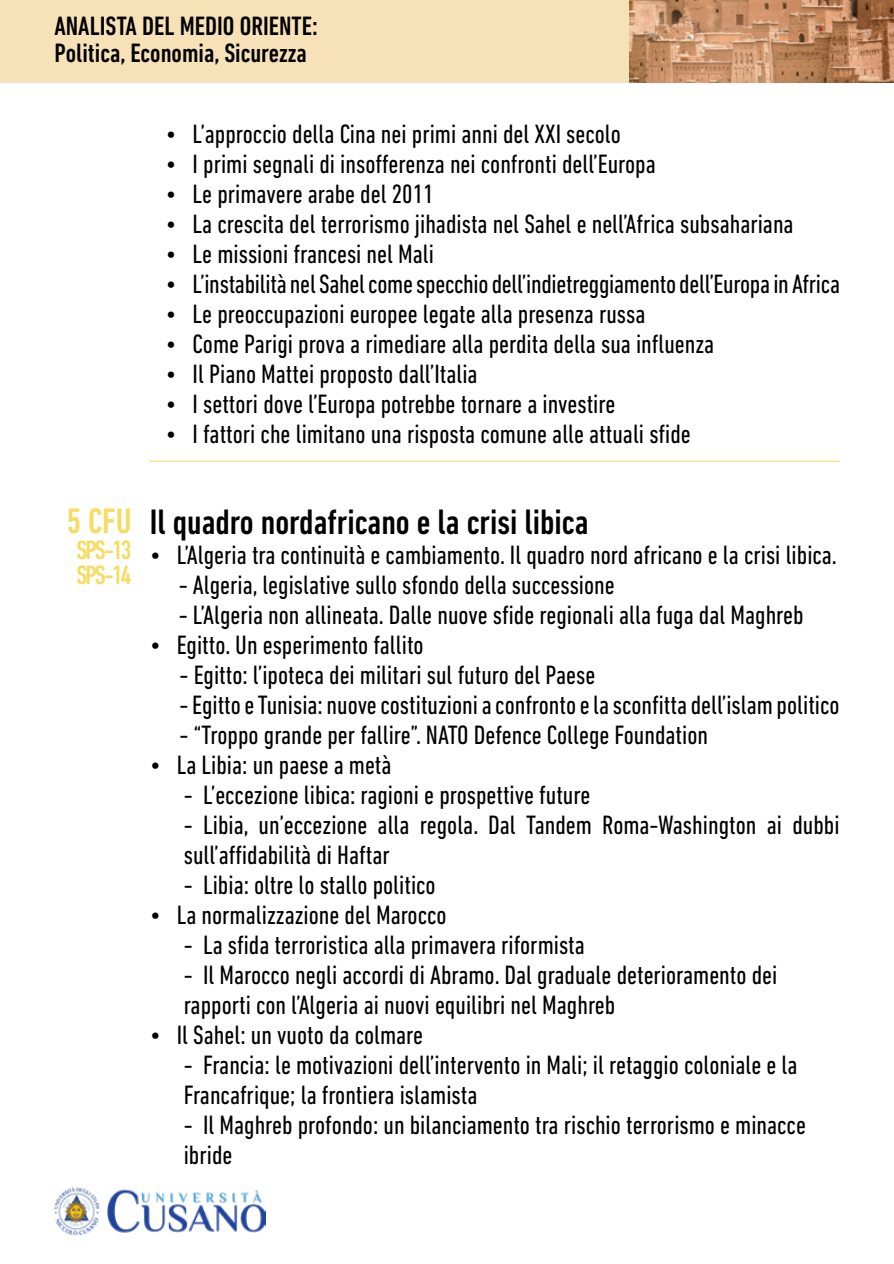
<style>
.page{position:relative;width:894px;height:1264px;background:#fff}
.page>*{position:absolute;margin:0;border:0;box-sizing:border-box;transform-origin:0 0}
.t1{font:500 condensed 36px "DIN Next LT Pro";color:#000}
.t2{font:500 condensed 36px "DIN Next LT Pro";color:#f6dc61}
.t3{font:condensed 27px/30px "DIN Next LT Pro";color:#000}
.t4{font:500 condensed 27px/27px "DIN Next LT Pro";color:#000}
.t5{font:500 condensed 27px/25.5px "DIN Next LT Pro";letter-spacing:-.075em;color:#f6dc61}
</style>
<div class="page">
<img style="left:54px;top:1187px;width:211px;height:47px">
<div style="left:0;top:0;width:893px;height:83px;background:#f7e1b7"></div>
<img style="left:630px;top:0;width:263px;height:83px">
<hr style="left:150px;top:461px;width:690px;height:1px;background:#f6dd63">
<p class="t4" style="left:54px;top:12px;width:265px">ANALISTA DEL MEDIO ORIENTE:<br>Politica, Economia, Sicurezza</p>
<p class="t3" style="left:166px;top:119px;width:457px">• L’approccio della Cina nei primi anni del XXI secolo</p>
<p class="t3" style="left:166px;top:149px;width:491px">• I primi segnali di insofferenza nei confronti dell’Europa</p>
<p class="t3" style="left:166px;top:179px;width:269px">• Le primavere arabe del 2011</p>
<p class="t3" style="left:166px;top:209px;width:629px">• La crescita del terrorismo jihadista nel Sahel e nell’Africa subsahariana</p>
<p class="t3" style="left:166px;top:239px;width:270px">• Le missioni francesi nel Mali</p>
<p class="t3" style="left:166px;top:269px;width:675px">• L’instabilità nel Sahel come specchio dell’indietreggiamento dell’Europa in Africa</p>
<p class="t3" style="left:166px;top:299px;width:481px">• Le preoccupazioni europee legate alla presenza russa</p>
<p class="t3" style="left:166px;top:329px;width:550px">• Come Parigi prova a rimediare alla perdita della sua influenza</p>
<p class="t3" style="left:166px;top:359px;width:313px">• Il Piano Mattei proposto dall’Italia</p>
<p class="t3" style="left:166px;top:389px;width:451px">• I settori dove l’Europa potrebbe tornare a investire</p>
<p class="t3" style="left:166px;top:419px;width:526px">• I fattori che limitano una risposta comune alle attuali sfide</p>
<h1 class="t2" style="left:67px;top:501px;width:66px">5 CFU</h1>
<p class="t5" style="left:76px;top:537px;width:57px">SPS-13<br>SPS-14</p>
<h1 class="t1" style="left:150px;top:501px;width:440px">Il quadro nordafricano e la crisi libica</h1>
<p class="t3" style="left:150px;top:539px;width:688px">• L’Algeria tra continuità e cambiamento. Il quadro nord africano e la crisi libica.</p>
<p class="t3" style="left:179px;top:569px;width:437px">- Algeria, legislative sullo sfondo della successione</p>
<p class="t3" style="left:179px;top:599px;width:626px">- L’Algeria non allineata. Dalle nuove sfide regionali alla fuga dal Maghreb</p>
<p class="t3" style="left:150px;top:629px;width:275px">• Egitto. Un esperimento fallito</p>
<p class="t3" style="left:179px;top:659px;width:417px">- Egitto: l’ipoteca dei militari sul futuro del Paese</p>
<p class="t3" style="left:179px;top:689px;width:661px">- Egitto e Tunisia: nuove costituzioni a confronto e la sconfitta dell’islam politico</p>
<p class="t3" style="left:179px;top:719px;width:530px">- “Troppo grande per fallire”. NATO Defence College Foundation</p>
<p class="t3" style="left:150px;top:749px;width:243px">• La Libia: un paese a metà</p>
<p class="t3" style="left:184px;top:779px;width:408px">- L’eccezione libica: ragioni e prospettive future</p>
<p class="t3" style="left:184px;top:809px;width:657px">- Libia, un’eccezione alla regola. Dal Tandem Roma-Washington ai dubbi sull’affidabilità di Haftar</p>
<p class="t3" style="left:184px;top:869px;width:253px">- Libia: oltre lo stallo politico</p>
<p class="t3" style="left:150px;top:899px;width:298px">• La normalizzazione del Marocco</p>
<p class="t3" style="left:184px;top:929px;width:402px">- La sfida terroristica alla primavera riformista</p>
<p class="t3" style="left:184px;top:959px;width:595px">- Il Marocco negli accordi di Abramo. Dal graduale deterioramento dei rapporti con l’Algeria ai nuovi equilibri nel Maghreb</p>
<p class="t3" style="left:150px;top:1019px;width:275px">• Il Sahel: un vuoto da colmare</p>
<p class="t3" style="left:184px;top:1049px;width:615px">- Francia: le motivazioni dell’intervento in Mali; il retaggio coloniale e la<br>Francafrique; la frontiera islamista</p>
<p class="t3" style="left:184px;top:1109px;width:623px">- Il Maghreb profondo: un bilanciamento tra rischio terrorismo e minacce ibride</p>
</div>
